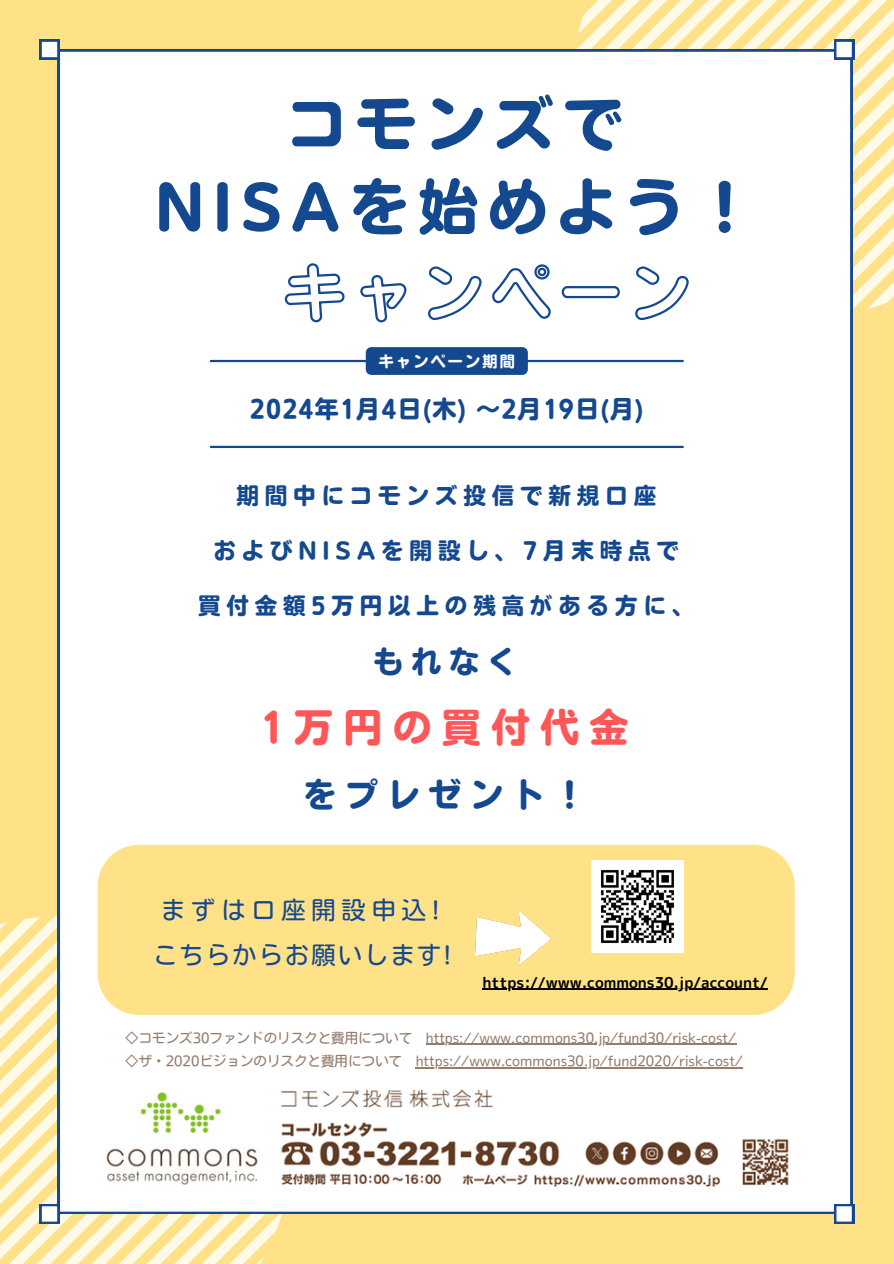
<style>
.page{position:relative;width:894px;height:1264px;background:#fff}
.page>*{position:absolute;margin:0;border:0;box-sizing:border-box;transform-origin:0 0}
.t1{font:60px "Nud Motoya Maru Std W6";letter-spacing:.15em;color:#15498f}
.t2{font:39px "Nud Motoya Maru Std W6";letter-spacing:.26em;color:#ff5757}
.t3{font:33px "Nud Motoya Maru Std W6";letter-spacing:.26em;color:#15498f}
.t4{font:30px "Nud Motoya Maru Std W6";color:#15498f}
.t5{font:24px "Nud Motoya Maru Std W6";letter-spacing:.05em;color:#15498f}
.t6{font:24px "Nud Motoya Maru Std W3";letter-spacing:.1em;color:#15498f}
.t7{font:24px "Nud Motoya Maru Std W3";letter-spacing:.25em;color:#15498f}
.t8{font:22.5px "Nud Motoya Maru Std W6";letter-spacing:.26em;color:#15498f}
.t9{font:15px "rounded mplus 1 p bold";color:#000}
.t10{font:15px "Nud Motoya Maru Std W6";letter-spacing:.15em;color:#fff}
.t11{font:13.5px "Nud Motoya Maru Std W3";color:#957c6d}
</style>
<div class="page">
<div style="left:0;top:0;width:893px;height:1263px;background:#ffe188"></div>
<svg style="left:577px;top:0;width:316px;height:318px"></svg>
<svg style="left:0;top:916px;width:291px;height:347px"></svg>
<div style="left:58px;top:50px;width:794px;height:1163px;background:#fff"></div>
<hr style="left:211px;top:360px;width:471px;height:2px;background:#15498f">
<hr style="left:211px;top:446px;width:471px;height:2px;background:#15498f">
<svg style="left:40px;top:40px;width:19px;height:19px"></svg>
<svg style="left:40px;top:1203px;width:19px;height:20px"></svg>
<svg style="left:834px;top:40px;width:19px;height:19px"></svg>
<svg style="left:834px;top:1203px;width:19px;height:20px"></svg>
<img style="left:98px;top:1089px;width:696px;height:99px">
<svg style="left:98px;top:844px;width:696px;height:171px"></svg>
<img style="left:591px;top:860px;width:92px;height:92px">
<img style="left:464px;top:881px;width:102px;height:102px">
<svg style="left:283px;top:209px;width:407px;height:175px;background:#e4eaf2"></svg>
<hr style="left:425px;top:1043px;width:311px;height:1px;background:#957c6d">
<hr style="left:415px;top:1067px;width:327px;height:1px;background:#957c6d">
<hr style="left:482px;top:988px;width:285px;height:2px;background:#000">
<p class="t1" style="left:287px;top:93px;width:337px">コモンズで</p>
<p class="t1" style="left:155px;top:177px;width:600px">NISAを始めよう！</p>
<p class="t10" style="left:379px;top:353px;width:137px">キャンペーン期間</p>
<p class="t5" style="left:250px;top:397px;width:395px">2024年1月4日(木) ～2月 19日(月)</p>
<p class="t8" style="left:236px;top:484px;width:421px">期間中にコモンズ投信で新規口座</p>
<p class="t8" style="left:213px;top:539px;width:467px">およびNISAを開設し、7月末時点で</p>
<p class="t8" style="left:198px;top:594px;width:498px">買付金額5万円以上の残高がある方に、</p>
<p class="t4" style="left:373px;top:646px;width:145px">もれなく</p>
<p class="t2" style="left:259px;top:707px;width:368px">1万円の買付代金</p>
<p class="t3" style="left:303px;top:777px;width:284px">をプレゼント！</p>
<p class="t7" style="left:161px;top:897px;width:280px">まずは口座開設申込!</p>
<p class="t6" style="left:153px;top:942px;width:299px">こちらからお願いします!</p>
<p class="t9" style="left:482px;top:971px;width:287px">https://www.commons30.jp/account/</p>
<p class="t11" style="left:125px;top:1030px;width:612px">◇コモンズ30ファンドのリスクと費用について https://www.commons30.jp/fund30/risk-cost/</p>
<p class="t11" style="left:125px;top:1054px;width:619px">◇ザ・2020ビジョンのリスクと費用について https://www.commons30.jp/fund2020/risk-cost/</p>
</div>
